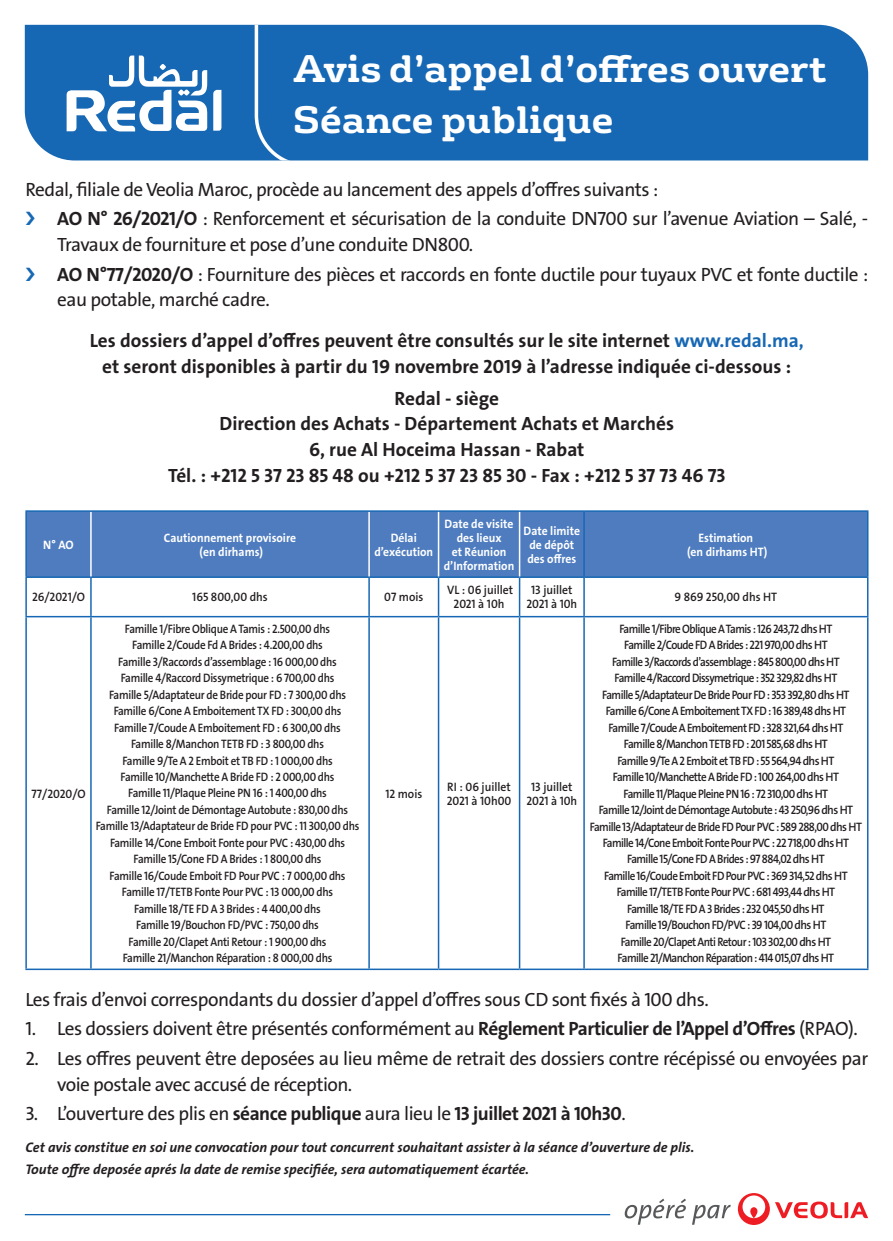
<style>
.page{position:relative;width:893px;height:1241px;background:#fff}
.page>*{position:absolute;margin:0;border:0;box-sizing:border-box;transform-origin:0 0}
.t1{font:700 37.1px/51.6px "FS Rufus";color:#fff}
.t2{font:19.25px/29.6px "The Sans Veolia W5 Pla";letter-spacing:-.025em;color:#231f20}
.t3{font:19.25px/25.7px "The Sans Veolia W7 Bld";color:#231f20;text-align:center}
.t4{font:19.25px "The Sans Veolia W7 Bld";letter-spacing:-.025em;color:#231f20}
.t5{font:14px/22.2px "The Sans Veolia W7 Bld It";color:#231f20}
.t6{font:12.25px/16.4px "The Sans Veolia W6 Se Bld";letter-spacing:-.04em;color:#231f20;text-align:center;scale:.9 1}
.t7{font:12.25px/14px "The Sans Veolia W7 Bld";color:#fff;text-align:center;scale:.95 1}
.t8{font:12.25px/14px "The Sans Veolia W6 Se Bld";color:#231f20;text-align:center;scale:.95 1}
.t9{font:12.25px "The Sans Veolia W6 Se Bld";letter-spacing:-.04em;color:#231f20;scale:.95 1}
.s1{font-family:"The Sans Veolia W7 Bld"}
.s2{color:#1768b4}
.s3{font-family:"The Sans Veolia W5 Pla"}
</style>
<div class="page">
<div style="left:25px;top:25px;width:228px;height:135px;background:#1768b4"></div>
<div style="left:253px;top:25px;width:615px;height:135px;background:#1768b4"></div>
<svg style="left:625px;top:1198px;width:106px;height:26px"></svg>
<svg style="left:738px;top:1193px;width:130px;height:31px"></svg>
<svg style="left:67px;top:56px;width:155px;height:75px"></svg>
<div style="left:27px;top:512px;width:840px;height:64px;background:#4e7cbf"></div>
<hr style="left:25px;top:576px;width:66px;height:2px;background:#1768b4">
<hr style="left:91px;top:576px;width:278px;height:2px;background:#1768b4">
<hr style="left:90px;top:578px;width:2px;height:37px;background:#1768b4">
<hr style="left:439px;top:576px;width:81px;height:2px;background:#1768b4">
<hr style="left:438px;top:578px;width:1px;height:37px;background:#1768b4">
<hr style="left:520px;top:576px;width:64px;height:2px;background:#1768b4">
<hr style="left:519px;top:578px;width:1px;height:37px;background:#1768b4">
<hr style="left:584px;top:576px;width:284px;height:2px;background:#1768b4">
<hr style="left:90px;top:617px;width:2px;height:351px;background:#1768b4">
<hr style="left:438px;top:617px;width:1px;height:351px;background:#1768b4">
<hr style="left:519px;top:617px;width:1px;height:351px;background:#1768b4">
<hr style="left:369px;top:576px;width:70px;height:2px;background:#1768b4">
<hr style="left:368px;top:578px;width:2px;height:37px;background:#1768b4">
<hr style="left:368px;top:617px;width:2px;height:351px;background:#1768b4">
<hr style="left:90px;top:512px;width:2px;height:64px;background:#fff">
<hr style="left:368px;top:512px;width:2px;height:64px;background:#fff">
<hr style="left:438px;top:512px;width:1px;height:64px;background:#fff">
<hr style="left:519px;top:512px;width:1px;height:64px;background:#fff">
<hr style="left:25px;top:615px;width:66px;height:2px;background:#1768b4">
<hr style="left:25px;top:968px;width:66px;height:1px;background:#1768b4">
<hr style="left:91px;top:615px;width:278px;height:2px;background:#1768b4">
<hr style="left:91px;top:968px;width:278px;height:1px;background:#1768b4">
<hr style="left:369px;top:615px;width:70px;height:2px;background:#1768b4">
<hr style="left:369px;top:968px;width:70px;height:1px;background:#1768b4">
<hr style="left:439px;top:615px;width:81px;height:2px;background:#1768b4">
<hr style="left:520px;top:615px;width:64px;height:2px;background:#1768b4">
<hr style="left:584px;top:615px;width:284px;height:2px;background:#1768b4">
<hr style="left:439px;top:968px;width:81px;height:1px;background:#1768b4">
<hr style="left:520px;top:968px;width:64px;height:1px;background:#1768b4">
<hr style="left:584px;top:968px;width:284px;height:1px;background:#1768b4">
<hr style="left:25px;top:510px;width:66px;height:2px;background:#1768b4">
<hr style="left:25px;top:512px;width:2px;height:64px;background:#1768b4">
<hr style="left:91px;top:510px;width:278px;height:2px;background:#1768b4">
<hr style="left:369px;top:510px;width:70px;height:2px;background:#1768b4">
<hr style="left:439px;top:510px;width:81px;height:2px;background:#1768b4">
<hr style="left:520px;top:510px;width:64px;height:2px;background:#1768b4">
<hr style="left:584px;top:510px;width:284px;height:2px;background:#1768b4">
<hr style="left:583px;top:512px;width:2px;height:64px;background:#1768b4">
<hr style="left:867px;top:512px;width:1px;height:64px;background:#1768b4">
<hr style="left:25px;top:578px;width:2px;height:37px;background:#1768b4">
<hr style="left:583px;top:578px;width:2px;height:37px;background:#1768b4">
<hr style="left:867px;top:578px;width:1px;height:37px;background:#1768b4">
<hr style="left:25px;top:617px;width:2px;height:351px;background:#1768b4">
<hr style="left:583px;top:617px;width:2px;height:351px;background:#1768b4">
<hr style="left:867px;top:617px;width:1px;height:351px;background:#1768b4">
<hr style="left:25px;top:1213px;width:585px;height:1px;background:#1768b4">
<h1 class="t1" style="left:293px;top:39px;width:536px">Avis d’appel d’offres ouvert<br>Séance publique</h1>
<h2 class="t2" style="left:57px;top:175px;width:812px;text-indent:-32px">Redal, filiale de Veolia Maroc, procède au lancement des appels ’d offres suivants :<br><span class="s1">AO N° 26/2021/O</span> : Renforcement et sécurisation de la conduite DN700 sur ’l avenue Aviation – Salé -,</h2>
<h2 class="t2" style="left:57px;top:230px;width:812px">Travaux de fourniture et pose ’d une conduite DN800.<br><span class="s1">AO N°77/2020/O</span> : Fourniture des pièces et raccords en fonte ductile pour tuyaux PVC et fonte ductile :</h2>
<h2 class="t2" style="left:57px;top:285px;width:214px">eau potable, marché cadre.</h2>
<h2 class="t3" style="left:90px;top:328px;width:715px">Les dossiers ’d appel ’d offres peuvent être consultés sur le site internet <span class="s2">www.redal.ma, </span>et seront disponibles à partir du 19 novembre 2019 ’là adresse indiquée ci-dessous :</h2>
<h2 class="t3" style="left:168px;top:385px;width:559px">Redal - siège<br>Direction des Achats - Département Achats et Marchés<br>6, rue Al Hoceima Hassan - Rabat<br>Tél :. +212 5 37 23 85 48 ou +212 5 37 23 85 30 - Fax : +212 5 37 73 46 73</h2>
<p class="t7" style="left:43px;top:537px;width:34px">N° AO</p>
<p class="t9" style="left:32px;top:589px;width:57px">26/2021/O</p>
<p class="t7" style="left:164px;top:530px;width:141px">Cautionnement provisoire</p>
<p class="t7" style="left:200px;top:544px;width:68px">(en dirhams(</p>
<p class="t8" style="left:192px;top:590px;width:81px">165 800,00 dhs</p>
<p class="t7" style="left:374px;top:530px;width:63px">Délai<br>’d exécution</p>
<p class="t9" style="left:384px;top:589px;width:43px">07 mois</p>
<p class="t7" style="left:444px;top:516px;width:76px">Date de visite des lieux<br>et Réunion<br>’d Information</p>
<p class="t7" style="left:524px;top:523px;width:61px">Date limite de dépôt des offres</p>
<p class="t7" style="left:687px;top:530px;width:86px">Estimation<br>(en dirhams HT(</p>
<p class="t8" style="left:447px;top:583px;width:71px">VL : 06 juillet</p>
<p class="t8" style="left:531px;top:583px;width:45px">13 juillet</p>
<p class="t8" style="left:675px;top:590px;width:109px">9 869 250,00 dhs HT</p>
<p class="t9" style="left:454px;top:596px;width:55px">2021 10à h</p>
<p class="t9" style="left:526px;top:596px;width:55px">2021 10à h</p>
<p class="t6" style="left:590px;top:620px;width:304px">Famille 1/Fibre Oblique ATamis : 126 243,72 dhs HT<br>Famille 2/Coude FD A Brides : 221 970,00 dhs HT<br>Famille 3/Raccords ’dassemblage : 845 800,00 dhs HT<br>Famille 4/Raccord Dissymetrique : 352 329,82 dhs HT<br>Famille 5/Adaptateur De Bride Pour FD : 353 392,80 dhs HT Famille 6/Cone A EmboitementTX FD 16: 389,48 dhs HT Famille 7/Coude A Emboitement FD : 328 321,64 dhs HT<br>Famille 8/ManchonTETB FD : 201 585,68 dhs HT<br>Famille 9/Te 2A Emboit etTB FD 55: 564,94 dhs HT<br>Famille 10/Manchette A Bride FD : 100 264,00 dhs HT<br>Famille 11/Plaque Pleine PN 16 72: 310,00 dhs HT<br>Famille 12/Joint de Démontage Autobute : 43 250,96 dhs HT Famille 13/Adaptateur de Bride FD Pour PVC : 589 288,00 dhs HT Famille 14/Cone Emboit Fonte Pour PVC 22: 718,00 dhs HT Famille 15/Cone FD A Brides : 97 884,02 dhs HT<br>Famille 16/Coude Emboit FD Pour PVC : 369 314,52 dhs HT Famille 17/TETB Fonte Pour PVC : 681 493,44 dhs HT<br>Famille 18/TE FD 3A Brides : 232 045,50 dhs HT<br>Famille 19/Bouchon FD/PVC 39: 104,00 dhs HT<br>Famille 20/Clapet Anti Retour : 103 302,00 dhs HT<br>Famille 21/Manchon Réparation : 414 015,07 dhs HT</p>
<h2 class="t2" style="left:57px;top:984px;width:802px;text-indent:-32px">Les frais ’denvoi correspondants du dossier ’d appel ’d offres sous CD sont fixés à 100 dhs.<br>Les dossiers doivent être présentés conformément au <span class="s1">Réglement Particulier de ’lAppel ’d Offres</span> (RPAO .(</h2>
<p class="t6" style="left:96px;top:620px;width:294px">Famille 1/Fibre Oblique A Tamis : 2.500,00 dhs<br>Famille 2/Coude Fd A Brides : 4.200,00 dhs<br>Famille 3/Raccords ’d assemblage 16: 000,00 dhs<br>Famille 4/Raccord Dissymetrique 6: 700,00 dhs<br>Famille 5/Adaptateur de Bride pour FD 7: 300,00 dhs Famille 6/Cone A Emboitement TX FD : 300,00 dhs<br>Famille 7/Coude A Emboitement FD 6: 300,00 dhs<br>Famille 8/Manchon TETB FD 3: 800,00 dhs<br>Famille 9/Te 2A Emboit et TB FD 1: 000,00 dhs<br>Famille 10/Manchette A Bride FD 2: 000,00 dhs<br>Famille 11/Plaque Pleine PN 16 1: 400,00 dhs<br>Famille 12/Joint de Démontage Autobute : 830,00 dhs Famille 13/Adaptateur de Bride FD pour PVC 11: 300,00 dhs Famille 14/Cone Emboit Fonte pour PVC : 430,00 dhs Famille 15/Cone FD A Brides 1: 800,00 dhs<br>Famille 16/Coude Emboit FD Pour PVC 7: 000,00 dhs Famille 17/TETB Fonte Pour PVC 13: 000,00 dhs<br>Famille 18/TE FD 3A Brides 4: 400,00 dhs<br>Famille 19/Bouchon FD/PVC : 750,00 dhs<br>Famille 20/Clapet Anti Retour 1: 900,00 dhs<br>Famille 21/Manchon Réparation 8: 000,00 dhs</p>
<p class="t8" style="left:447px;top:779px;width:68px">RI : 06 juillet</p>
<p class="t8" style="left:526px;top:779px;width:55px">13 juillet<br>2021 10à h</p>
<p class="t9" style="left:31px;top:785px;width:59px">77/2020/O</p>
<p class="t9" style="left:385px;top:785px;width:40px">12 mois</p>
<p class="t8" style="left:447px;top:793px;width:70px">2021 10à h00</p>
<h2 class="t2" style="left:25px;top:1013px;width:12px">1.</h2>
<h2 class="t2" style="left:25px;top:1043px;width:15px">2.</h2>
<h2 class="t2" style="left:57px;top:1043px;width:812px">Les offres peuvent être deposées au lieu même de retrait des dossiers contre récépissé ou envoyées par</h2>
<h2 class="t2" style="left:57px;top:1069px;width:297px">voie postale avec accusé de réception.</h2>
<h2 class="t4" style="left:57px;top:1100px;width:570px"><span class="s3">’Louverture des plis en</span> séance publique <span class="s3">aura lieu le</span> 13 juillet 2021 10à h30<span class="s3">.</span></h2>
<h2 class="t2" style="left:25px;top:1098px;width:14px">3.</h2>
<p class="t5" style="left:25px;top:1136px;width:670px">Cet avis constitue en soi une convocation pour tout concurrent souhaitant assister laà séance ’d ouverture de plis.<br>Toute offre deposée aprés la date de remise specifiée, sera automatiquement écartée.</p>
</div>
